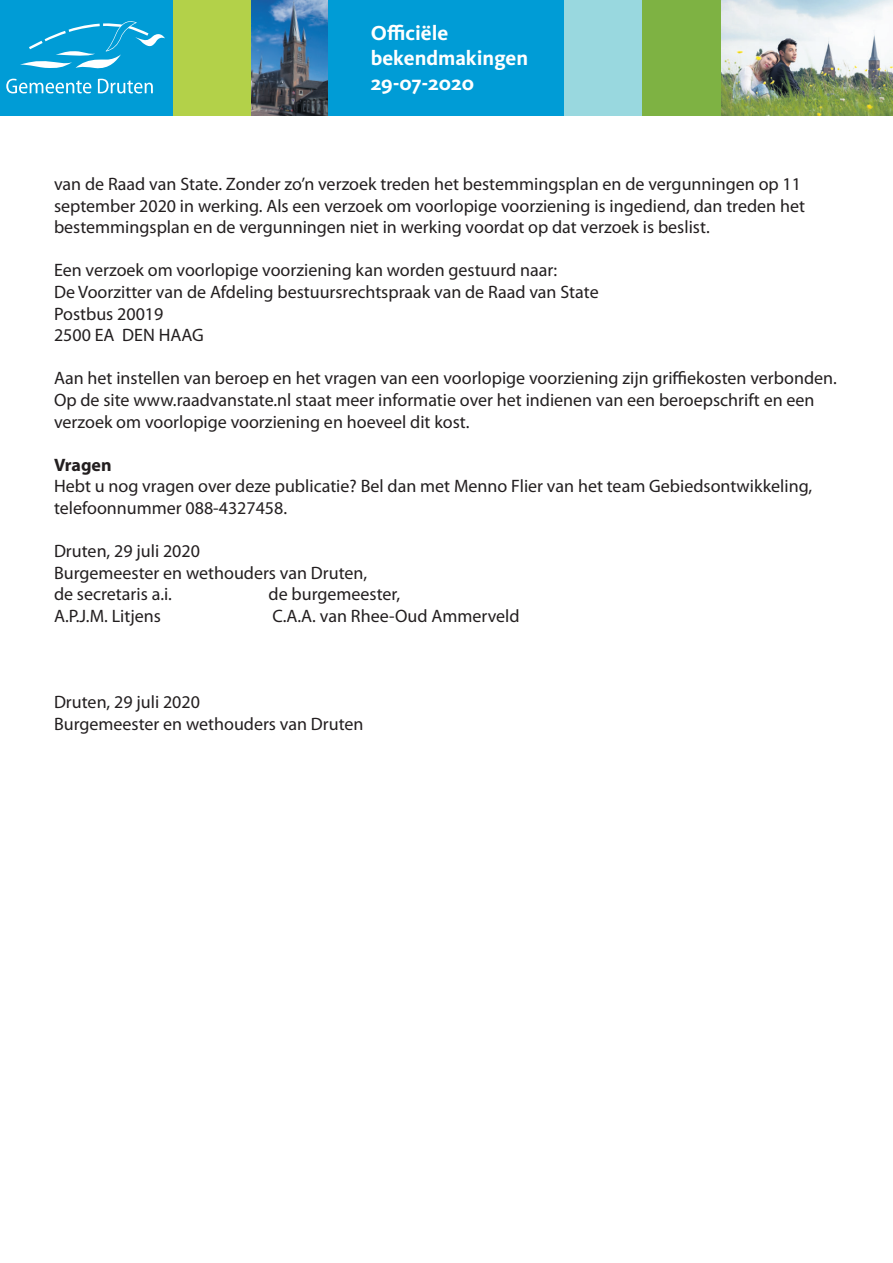
<style>
.page{position:relative;width:893px;height:1263px;background:#fff}
.page>*{position:absolute;margin:0;border:0;box-sizing:border-box;transform-origin:0 0}
.t1{font:700 21px/25.2px "Kievit OT";color:#fff}
.t2{font:18px/21.6px "Myriad Pro";color:#231f20}
.t3{font:700 18px "Myriad Pro";color:#231f20}
</style>
<div class="page">
<img style="left:250px;top:0;width:79px;height:115px">
<div style="left:329px;top:0;width:235px;height:115px;background:#009cd6"></div>
<div style="left:172px;top:0;width:78px;height:115px;background:#b3d149"></div>
<div style="left:0;top:0;width:172px;height:115px;background:#009cd6"></div>
<svg style="left:20px;top:21px;width:145px;height:48px"></svg>
<svg style="left:6px;top:79px;width:85px;height:14px"></svg>
<svg style="left:98px;top:79px;width:55px;height:14px"></svg>
<img style="left:721px;top:0;width:172px;height:115px">
<div style="left:564px;top:0;width:78px;height:115px;background:#99d8df"></div>
<div style="left:642px;top:0;width:79px;height:115px;background:#7eb243"></div>
<p class="t1" style="left:371px;top:20px;width:159px">Officiële bekendmakingen<br>29-07-2020</p>
<p class="t2" style="left:54px;top:173px;width:752px">van de Raad van State. Zonder zo’n verzoek treden het bestemmingsplan en de vergunningen op 11 september 2020 in werking. Als een verzoek om voorlopige voorziening is ingediend, dan treden het bestemmingsplan en de vergunningen niet in werking voordat op dat verzoek is beslist.</p>
<p class="t2" style="left:54px;top:260px;width:546px">Een verzoek om voorlopige voorziening kan worden gestuurd naar:<br>De Voorzitter van de Afdeling bestuursrechtspraak van de Raad van State Postbus 20019<br>2500 EA DEN HAAG</p>
<p class="t2" style="left:54px;top:368px;width:784px">Aan het instellen van beroep en het vragen van een voorlopige voorziening zijn griffiekosten verbonden.<br>Op de site www.raadvanstate.nl staat meer informatie over het indienen van een beroepschrift en een verzoek om voorlopige voorziening en hoeveel dit kost.</p>
<p class="t3" style="left:54px;top:455px;width:59px">Vragen</p>
<p class="t2" style="left:54px;top:476px;width:760px">Hebt u nog vragen over deze publicatie? Bel dan met Menno Flier van het team Gebiedsontwikkeling, telefoonnummer 088-4327458.</p>
<p class="t2" style="left:54px;top:541px;width:315px">Druten, 29 juli 2020<br>Burgemeester en wethouders van Druten, de secretaris a.i.</p>
<p class="t2" style="left:269px;top:584px;width:133px">de burgemeester,</p>
<p class="t2" style="left:54px;top:605px;width:108px">A.P.J.M. Litjens</p>
<p class="t2" style="left:272px;top:605px;width:249px">C.A.A. van Rhee-Oud Ammerveld</p>
<p class="t2" style="left:54px;top:692px;width:311px">Druten, 29 juli 2020<br>Burgemeester en wethouders van Druten</p>
</div>
